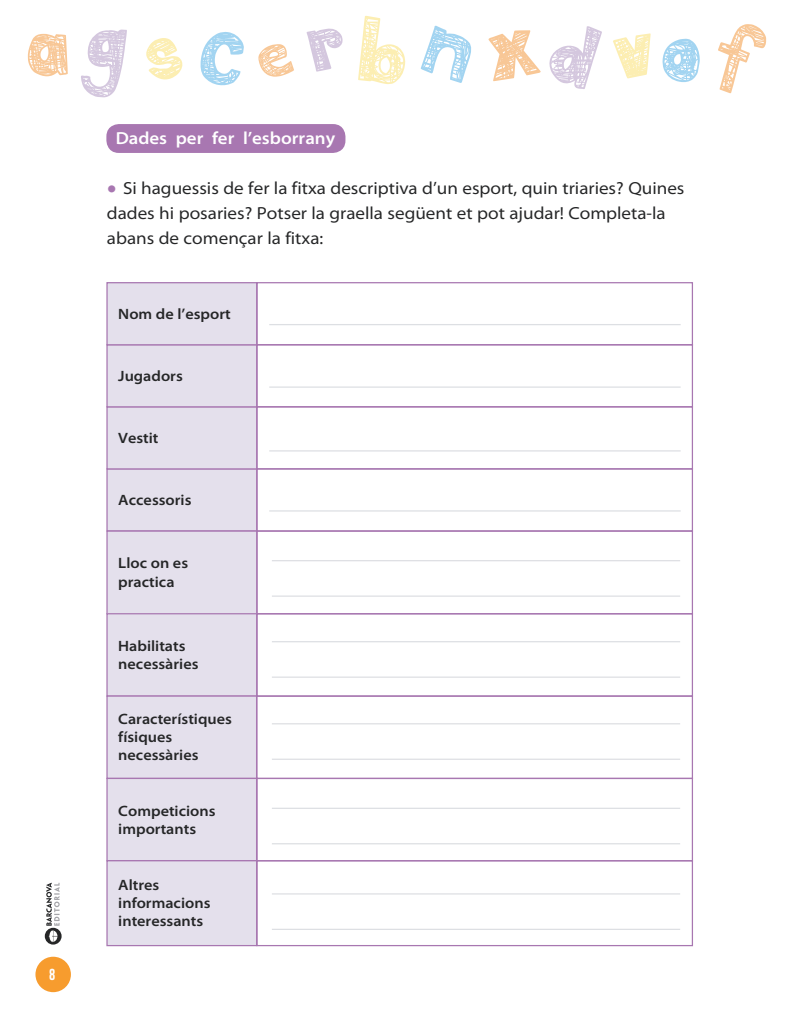
<style>
.page{position:relative;width:798px;height:1028px;background:#fff}
.page>*{position:absolute;margin:0;border:0;box-sizing:border-box;transform-origin:0 0}
.t1{font:semi-expanded 17.5px/25px "Myriad Pro";color:#252627}
.t2{font:600 semi-expanded 17.5px "Myriad Pro";color:#fff}
.t3{font:600 semi-expanded 15px/18px "Myriad Pro";color:#252627}
.t4{font:700 15px "Heading Pro";color:#fff}
.s1{font-family:"VAG Rounded Std";font-weight:300;font-stretch:normal;font-size:20px;color:#a877b1}
</style>
<div class="page">
<div style="left:106px;top:124px;width:239px;height:29px;background:#a877b1;border-radius:12px"></div>
<div style="left:107px;top:469px;width:150px;height:62px;background:#e4e0ec"></div>
<div style="left:106px;top:468px;width:151px;height:63px;border:1px solid #a877b1"></div>
<div style="left:256px;top:468px;width:436px;height:63px;border:1px solid #a877b1"></div>
<div style="left:107px;top:407px;width:150px;height:62px;background:#e4e0ec"></div>
<div style="left:106px;top:406px;width:151px;height:63px;border:1px solid #a877b1"></div>
<div style="left:256px;top:406px;width:436px;height:63px;border:1px solid #a877b1"></div>
<div style="left:107px;top:345px;width:150px;height:62px;background:#e4e0ec"></div>
<div style="left:106px;top:344px;width:151px;height:63px;border:1px solid #a877b1"></div>
<div style="left:256px;top:344px;width:436px;height:63px;border:1px solid #a877b1"></div>
<div style="left:107px;top:283px;width:150px;height:62px;background:#e4e0ec"></div>
<div style="left:106px;top:282px;width:151px;height:63px;border:1px solid #a877b1"></div>
<div style="left:256px;top:282px;width:436px;height:63px;border:1px solid #a877b1"></div>
<div style="left:107px;top:531px;width:150px;height:83px;background:#e4e0ec"></div>
<div style="left:106px;top:530px;width:151px;height:84px;border:1px solid #a877b1"></div>
<div style="left:256px;top:530px;width:436px;height:84px;border:1px solid #a877b1"></div>
<div style="left:107px;top:613px;width:150px;height:83px;background:#e4e0ec"></div>
<div style="left:106px;top:613px;width:151px;height:83px;border:1px solid #a877b1"></div>
<div style="left:256px;top:613px;width:436px;height:83px;border:1px solid #a877b1"></div>
<div style="left:107px;top:696px;width:149px;height:82px;background:#e4e0ec"></div>
<div style="left:106px;top:695px;width:151px;height:84px;border:1px solid #a877b1"></div>
<div style="left:256px;top:695px;width:436px;height:84px;border:1px solid #a877b1"></div>
<div style="left:107px;top:778px;width:149px;height:82px;background:#e4e0ec"></div>
<div style="left:106px;top:777px;width:151px;height:84px;border:1px solid #a877b1"></div>
<div style="left:256px;top:777px;width:436px;height:84px;border:1px solid #a877b1"></div>
<div style="left:107px;top:860px;width:149px;height:85px;background:#e4e0ec"></div>
<div style="left:106px;top:860px;width:151px;height:86px;border:1px solid #a877b1"></div>
<div style="left:256px;top:860px;width:436px;height:86px;border:1px solid #a877b1"></div>
<hr style="left:272px;top:560px;width:408px;height:1px;background:#dddfe3">
<hr style="left:272px;top:595px;width:408px;height:2px;background:#dddfe3">
<hr style="left:272px;top:893px;width:408px;height:1px;background:#dddfe3">
<hr style="left:272px;top:928px;width:408px;height:2px;background:#dddfe3">
<hr style="left:272px;top:807px;width:408px;height:2px;background:#dddfe3">
<hr style="left:272px;top:843px;width:408px;height:1px;background:#dddfe3">
<hr style="left:272px;top:723px;width:408px;height:1px;background:#dddfe3">
<hr style="left:272px;top:758px;width:408px;height:2px;background:#dddfe3">
<hr style="left:272px;top:641px;width:408px;height:1px;background:#dddfe3">
<hr style="left:272px;top:676px;width:408px;height:1px;background:#dddfe3">
<hr style="left:269px;top:324px;width:411px;height:1px;background:#dddfe3">
<hr style="left:269px;top:386px;width:411px;height:2px;background:#dddfe3">
<hr style="left:269px;top:510px;width:411px;height:1px;background:#dddfe3">
<hr style="left:269px;top:450px;width:411px;height:1px;background:#dddfe3">
<div style="left:35px;top:956px;width:36px;height:36px;background:#f79c2e;border-radius:50%"></div>
<svg style="left:45px;top:882px;width:17px;height:62px"></svg>
<p class="t4" style="left:49px;top:965px;width:8px">8</p>
<p class="t2" style="left:116px;top:127px;width:221px">Dades per fer l’esborrany</p>
<p class="t1" style="left:107px;top:175px;width:579px"><span class="s1">•</span> Si haguessis de fer la fitxa descriptiva d’un esport, quin triaries? Quines dades hi posaries? Potser la graella següent et pot ajudar! Completa-la abans de començar la fitxa:</p>
<p class="t3" style="left:118px;top:304px;width:114px">Nom de l’esport</p>
<p class="t3" style="left:118px;top:366px;width:66px">Jugadors</p>
<p class="t3" style="left:118px;top:428px;width:42px">Vestit</p>
<p class="t3" style="left:118px;top:490px;width:75px">Accessoris</p>
<p class="t3" style="left:118px;top:554px;width:71px">Lloc on es practica</p>
<p class="t3" style="left:118px;top:636px;width:82px">Habilitats necessàries</p>
<p class="t3" style="left:118px;top:710px;width:115px">Característiques físiques necessàries</p>
<p class="t3" style="left:118px;top:801px;width:99px">Competicions importants</p>
<p class="t3" style="left:118px;top:875px;width:94px">Altres informacions interessants</p>
</div>
